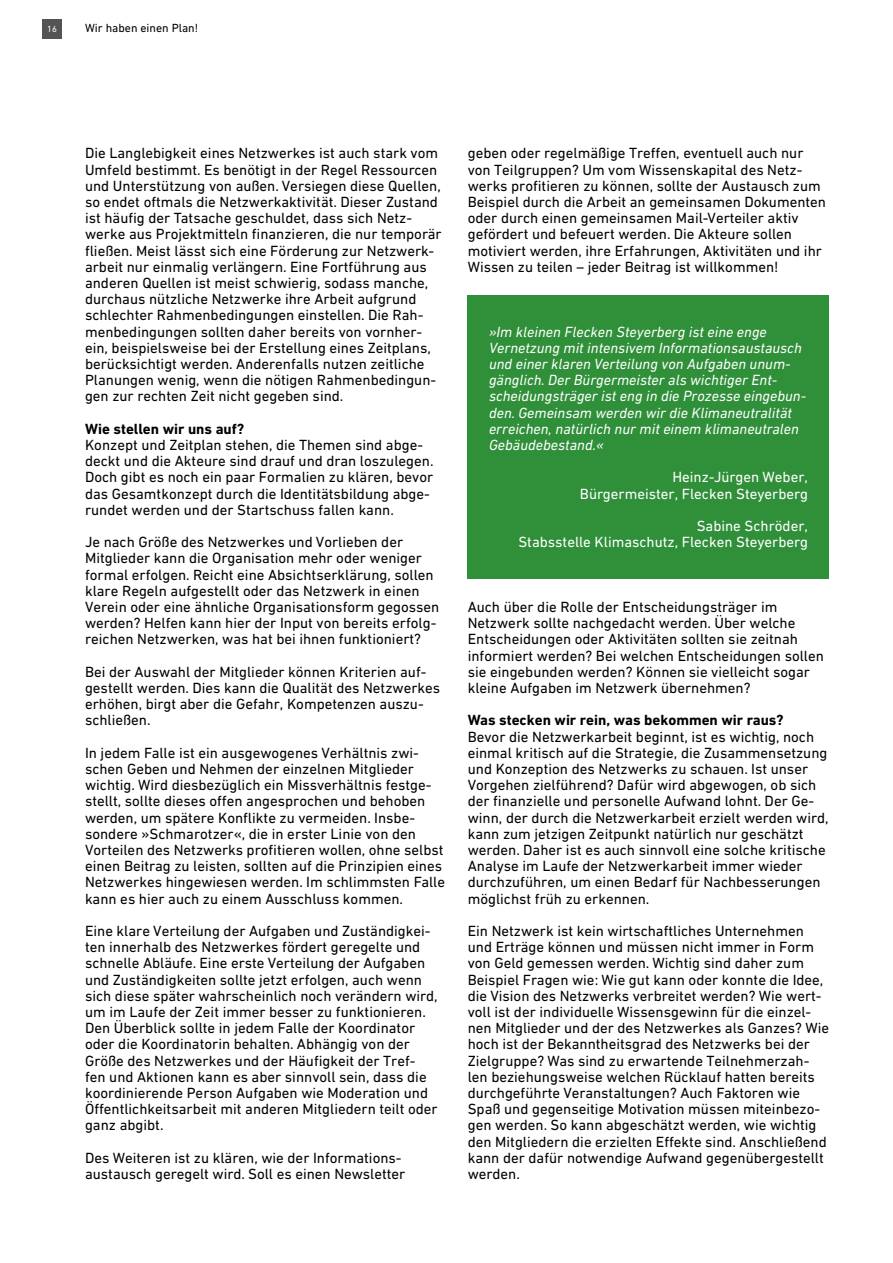
<style>
.page{position:relative;width:893px;height:1263px;background:#fff}
.page>*{position:absolute;margin:0;border:0;box-sizing:border-box;transform-origin:0 0}
.Text_10pt_schwarz{font:15px/16.2px "DIN Next W1 G";color:#000}
.Text_10pt_schwarz-2{font:italic 15px/16.2px "DIN Next W1 G";color:#fff}
.Text_10pt_schwarz-3{font:15px/16.2px "DIN Next W1 G";color:#fff;text-align:right}
.Überschrift_10pt_sch{font:700 15px "DIN Next W1 G";color:#000}
.t1{font:12px "DIN Next W1 G";color:#000}
.t2{font:9px "DIN Next W1 G";color:#fff}
</style>
<div class="page">
<div style="left:468px;top:295px;width:361px;height:283px;background:#30903a"></div>
<div style="left:43px;top:19px;width:19px;height:20px;background:#555454"></div>
<p class="t2" style="left:47px;top:24px;width:11px">16</p>
<p class="t1" style="left:85px;top:21px;width:115px">Wir haben einen Plan!</p>
<p class="Text_10pt_schwarz" style="left:85px;top:145px;width:358px">Die Langlebigkeit eines Netzwerkes ist auch stark vom Umfeld bestimmt. Es benötigt in der Regel Ressourcen und Unterstützung von außen. Versiegen diese Quellen, so endet oftmals die Netzwerkaktivität. Dieser Zustand ist häufig der Tatsache geschuldet, dass sich Netz&shy;werke aus Projektmitteln finanzieren, die nur temporär fließen. Meist lässt sich eine Förderung zur Netzwerk&shy;arbeit nur einmalig verlängern. Eine Fortführung aus anderen Quellen ist meist schwierig, sodass manche, durchaus nützliche Netzwerke ihre Arbeit aufgrund schlechter Rahmenbedingungen einstellen. Die Rah&shy;menbedingungen sollten daher bereits von vornher&shy;ein, beispielsweise bei der Erstellung eines Zeitplans, berücksichtigt werden. Anderenfalls nutzen zeitliche Planungen wenig, wenn die nötigen Rahmenbedingun&shy;gen zur rechten Zeit nicht gegeben sind.</p>
<h1 class="Überschrift_10pt_sch" style="left:85px;top:420px;width:161px">Wie stellen wir uns auf?</h1>
<p class="Text_10pt_schwarz" style="left:85px;top:437px;width:350px">Konzept und Zeitplan stehen, die Themen sind abge&shy;deckt und die Akteure sind drauf und dran loszulegen.<br>Doch gibt es noch ein paar Formalien zu klären, bevor das Gesamtkonzept durch die Identitätsbildung abge&shy;rundet werden und der Startschuss fallen kann.</p>
<p class="Text_10pt_schwarz" style="left:85px;top:534px;width:356px">Je nach Größe des Netzwerkes und Vorlieben der Mitglieder kann die Organisation mehr oder weniger formal erfolgen. Reicht eine Absichtserklärung, sollen klare Regeln aufgestellt oder das Netzwerk in einen Verein oder eine ähnliche Organisationsform gegossen werden? Helfen kann hier der Input von bereits erfolg&shy;reichen Netzwerken, was hat bei ihnen funktioniert?</p>
<p class="Text_10pt_schwarz" style="left:85px;top:663px;width:357px">Bei der Auswahl der Mitglieder können Kriterien auf&shy;gestellt werden. Dies kann die Qualität des Netzwerkes erhöhen, birgt aber die Gefahr, Kompetenzen auszu&shy;schließen.</p>
<p class="Text_10pt_schwarz" style="left:85px;top:744px;width:362px">In jedem Falle ist ein ausgewogenes Verhältnis zwi&shy;schen Geben und Nehmen der einzelnen Mitglieder wichtig. Wird diesbezüglich ein Missverhältnis festge&shy;stellt, sollte dieses offen angesprochen und behoben werden, um spätere Konflikte zu vermeiden. Insbe&shy;sondere »Schmarotzer«, die in erster Linie von den Vorteilen des Netzwerks profitieren wollen, ohne selbst einen Beitrag zu leisten, sollten auf die Prinzipien eines Netzwerkes hingewiesen werden. Im schlimmsten Falle kann es hier auch zu einem Ausschluss kommen.</p>
<p class="Text_10pt_schwarz" style="left:85px;top:923px;width:354px">Eine klare Verteilung der Aufgaben und Zuständigkei&shy;ten innerhalb des Netzwerkes fördert geregelte und schnelle Abläufe. Eine erste Verteilung der Aufgaben und Zuständigkeiten sollte jetzt erfolgen, auch wenn sich diese später wahrscheinlich noch verändern wird, um im Laufe der Zeit immer besser zu funktionieren.<br>Den Überblick sollte in jedem Falle der Koordinator oder die Koordinatorin behalten. Abhängig von der Größe des Netzwerkes und der Häufigkeit der Tref&shy;fen und Aktionen kann es aber sinnvoll sein, dass die koordinierende Person Aufgaben wie Moderation und Öffentlichkeitsarbeit mit anderen Mitgliedern teilt oder ganz abgibt.</p>
<p class="Text_10pt_schwarz" style="left:85px;top:1149px;width:322px">Des Weiteren ist zu klären, wie der Informations&shy;austausch geregelt wird. Soll es einen Newsletter</p>
<p class="Text_10pt_schwarz" style="left:468px;top:145px;width:360px">geben oder regelmäßige Treffen, eventuell auch nur von Teilgruppen? Um vom Wissenskapital des Netz&shy;werks profitieren zu können, sollte der Austausch zum Beispiel durch die Arbeit an gemeinsamen Dokumenten oder durch einen gemeinsamen Mail-Verteiler aktiv gefördert und befeuert werden. Die Akteure sollen motiviert werden, ihre Erfahrungen, Aktivitäten und ihr Wissen zu teilen – jeder Beitrag ist willkommen!</p>
<p class="Text_10pt_schwarz-2" style="left:489px;top:323px;width:319px">»Im kleinen Flecken Steyerberg ist eine enge Vernetzung mit intensivem Informationsaustausch und einer klaren Verteilung von Aufgaben unum&shy;gänglich. Der Bürgermeister als wichtiger Ent&shy;scheidungsträger ist eng in die Prozesse eingebun&shy;den. Gemeinsam werden wir die Klimaneutralität erreichen, natürlich nur mit einem klimaneutralen Gebäudebestand.«</p>
<p class="Text_10pt_schwarz-3" style="left:580px;top:469px;width:229px">Heinz-Jürgen Weber,<br>Bürgermeister, Flecken Steyerberg</p>
<p class="Text_10pt_schwarz-3" style="left:518px;top:518px;width:291px">Sabine Schröder,<br>Stabsstelle Klimaschutz, Flecken Steyerberg</p>
<p class="Text_10pt_schwarz" style="left:468px;top:599px;width:358px">Auch über die Rolle der Entscheidungsträger im Netzwerk sollte nachgedacht werden. Über welche Entscheidungen oder Aktivitäten sollten sie zeitnah informiert werden? Bei welchen Entscheidungen sollen sie eingebunden werden? Können sie vielleicht sogar kleine Aufgaben im Netzwerk übernehmen?</p>
<h1 class="Überschrift_10pt_sch" style="left:468px;top:711px;width:317px">Was stecken wir rein, was bekommen wir raus?</h1>
<p class="Text_10pt_schwarz" style="left:468px;top:728px;width:362px">Bevor die Netzwerkarbeit beginnt, ist es wichtig, noch einmal kritisch auf die Strategie, die Zusammensetzung und Konzeption des Netzwerks zu schauen. Ist unser Vorgehen zielführend? Dafür wird abgewogen, ob sich der finanzielle und personelle Aufwand lohnt. Der Ge&shy;winn, der durch die Netzwerkarbeit erzielt werden wird, kann zum jetzigen Zeitpunkt natürlich nur geschätzt werden. Daher ist es auch sinnvoll eine solche kritische Analyse im Laufe der Netzwerkarbeit immer wieder durchzuführen, um einen Bedarf für Nachbesserungen möglichst früh zu erkennen.</p>
<p class="Text_10pt_schwarz" style="left:468px;top:923px;width:363px">Ein Netzwerk ist kein wirtschaftliches Unternehmen und Erträge können und müssen nicht immer in Form von Geld gemessen werden. Wichtig sind daher zum Beispiel Fragen wie: Wie gut kann oder konnte die Idee, die Vision des Netzwerks verbreitet werden? Wie wert&shy;voll ist der individuelle Wissensgewinn für die einzel&shy;nen Mitglieder und der des Netzwerkes als Ganzes? Wie hoch ist der Bekanntheitsgrad des Netzwerks bei der Zielgruppe? Was sind zu erwartende Teilnehmerzah&shy;len beziehungsweise welchen Rücklauf hatten bereits durchgeführte Veranstaltungen? Auch Faktoren wie Spaß und gegenseitige Motivation müssen miteinbezo&shy;gen werden. So kann abgeschätzt werden, wie wichtig den Mitgliedern die erzielten Effekte sind. Anschließend kann der dafür notwendige Aufwand gegenübergestellt werden.</p>
</div>
